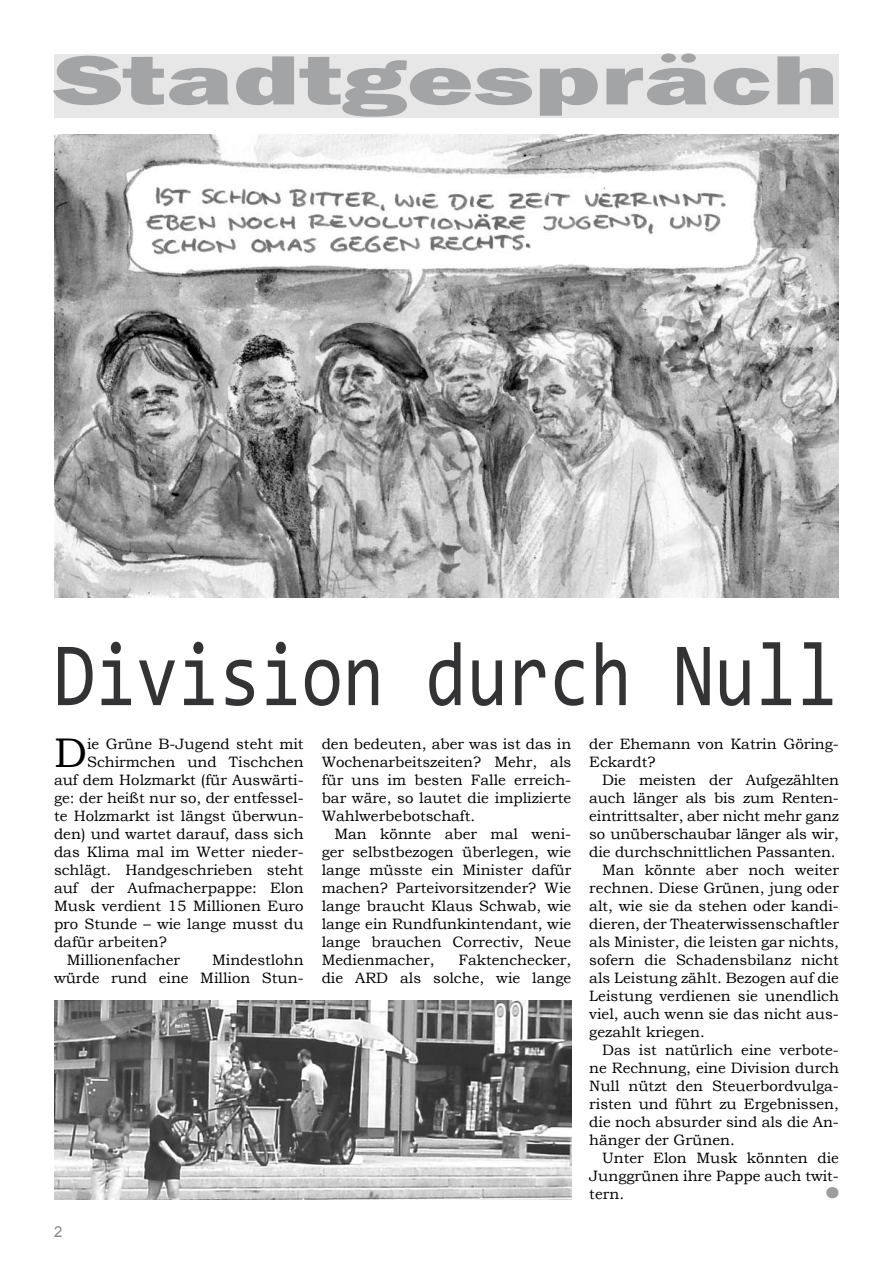
<style>
.page{position:relative;width:893px;height:1263px;background:#fff}
.page>*{position:absolute;margin:0;border:0;box-sizing:border-box;transform-origin:0 0}
.t1{font:91.2px "Consolas";color:#333234;scale:.82 1}
.t2{font:800 72px "Franklin Gothic";color:#a2a4a6;scale:1.58 1}
.t3{font:700 61.95px "Bookman Old Style";color:#9c9d9f;scale:1.08 1}
.t4{font:41.4px "Bookman Old Style";color:#000}
.t5{font:15px/18px "Bookman Old Style";color:#000;text-align:right}
.t6{font:15px "Arial";color:#878889}
</style>
<div class="page">
<div style="left:54px;top:54px;width:785px;height:64px;background:#e7e7e8"></div>
<img style="left:54px;top:134px;width:785px;height:463px">
<img style="left:54px;top:1000px;width:517px;height:199px">
<h2 class="t2" style="left:54px;top:34px;width:498px">Stadtgespräch</h2>
<h1 class="t1" style="left:54px;top:618px;width:957px">Division durch Null</h1>
<h3 class="t4" style="left:54px;top:726px;width:35px">D</h3>
<p class="t5" style="left:87px;top:735px;width:218px">ie Grüne B-Jugend steht mit</p>
<p class="t5" style="left:87px;top:753px;width:218px">Schirmchen und Tischchen</p>
<p class="t5" style="left:54px;top:771px;width:251px">auf dem Holzmarkt (für Auswärti-</p>
<p class="t5" style="left:54px;top:789px;width:251px">ge: der heißt nur so, der entfessel-</p>
<p class="t5" style="left:54px;top:807px;width:251px">te Holzmarkt ist längst überwun-</p>
<p class="t5" style="left:54px;top:825px;width:251px">den) und wartet darauf, dass sich</p>
<p class="t5" style="left:54px;top:843px;width:251px">das Klima mal im Wetter nieder-</p>
<p class="t5" style="left:54px;top:861px;width:251px">schlägt. Handgeschrieben steht</p>
<p class="t5" style="left:54px;top:879px;width:251px">auf der Aufmacherpappe: Elon</p>
<p class="t5" style="left:54px;top:897px;width:251px">Musk verdient 15 Millionen Euro</p>
<p class="t5" style="left:54px;top:915px;width:251px">pro Stunde – wie lange musst du</p>
<p class="t5" style="left:54px;top:933px;width:114px">dafür arbeiten?</p>
<p class="t5" style="left:67px;top:951px;width:115px">Millionenfacher</p>
<p class="t5" style="left:54px;top:951px;width:251px">Mindestlohn<br>würde rund eine Million Stun-</p>
<p class="t6" style="left:54px;top:1222px;width:10px">2</p>
<p class="t5" style="left:322px;top:735px;width:251px;text-align:justify">den bedeuten, aber was ist das in Wochenarbeitszeiten? Mehr, als für uns im besten Falle erreich&shy;bar wäre, so lautet die implizierte Wahlwerbebotschaft.</p>
<p class="t5" style="left:322px;top:825px;width:251px;text-align:justify;text-indent:13px">Man könnte aber mal weni&shy;ger selbstbezogen überlegen, wie lange müsste ein Minister dafür machen? Parteivorsitzender? Wie lange braucht Klaus Schwab, wie lange ein Rundfunkintendant, wie lange brauchen Correctiv, Neue Medienmacher,</p>
<p class="t5" style="left:322px;top:951px;width:251px">Faktenchecker,<br>die ARD als solche, wie lange</p>
<p class="t5" style="left:589px;top:735px;width:251px;text-align:left">der Ehemann von Katrin Göring-<br>Eckardt?</p>
<p class="t5" style="left:602px;top:771px;width:238px">Die meisten der Aufgezählten</p>
<p class="t5" style="left:589px;top:789px;width:251px">auch länger als bis zum Renten-</p>
<p class="t5" style="left:589px;top:807px;width:251px">eintrittsalter, aber nicht mehr ganz</p>
<p class="t5" style="left:589px;top:825px;width:251px">so unüberschaubar länger als wir,</p>
<p class="t5" style="left:589px;top:843px;width:248px">die durchschnittlichen Passanten.</p>
<p class="t5" style="left:602px;top:861px;width:238px">Man könnte aber noch weiter</p>
<p class="t5" style="left:589px;top:879px;width:251px">rechnen. Diese Grünen, jung oder</p>
<p class="t5" style="left:589px;top:897px;width:251px">alt, wie sie da stehen oder kandi-</p>
<p class="t5" style="left:589px;top:915px;width:251px">dieren, der Theaterwissenschaftler</p>
<p class="t5" style="left:589px;top:933px;width:251px">als Minister, die leisten gar nichts,</p>
<p class="t5" style="left:589px;top:951px;width:251px">sofern die Schadensbilanz nicht</p>
<p class="t5" style="left:589px;top:969px;width:251px">als Leistung zählt. Bezogen auf die</p>
<p class="t5" style="left:589px;top:987px;width:251px">Leistung verdienen sie unendlich</p>
<p class="t5" style="left:589px;top:1005px;width:251px">viel, auch wenn sie das nicht aus-</p>
<p class="t5" style="left:589px;top:1023px;width:117px">gezahlt kriegen.</p>
<p class="t5" style="left:602px;top:1041px;width:238px">Das ist natürlich eine verbote-</p>
<p class="t5" style="left:589px;top:1059px;width:251px">ne Rechnung, eine Division durch</p>
<p class="t5" style="left:589px;top:1077px;width:251px">Null nützt den Steuerbordvulga-</p>
<p class="t5" style="left:589px;top:1095px;width:251px">risten und führt zu Ergebnissen,</p>
<p class="t5" style="left:589px;top:1113px;width:251px">die noch absurder sind als die An-</p>
<p class="t5" style="left:589px;top:1131px;width:147px">hänger der Grünen.</p>
<p class="t5" style="left:602px;top:1149px;width:238px">Unter Elon Musk könnten die</p>
<p class="t5" style="left:589px;top:1167px;width:251px">Junggrünen ihre Pappe auch twit-</p>
<p class="t5" style="left:589px;top:1185px;width:36px">tern.</p>
<h3 class="t3" style="left:821px;top:1132px;width:23px">.</h3>
</div>
